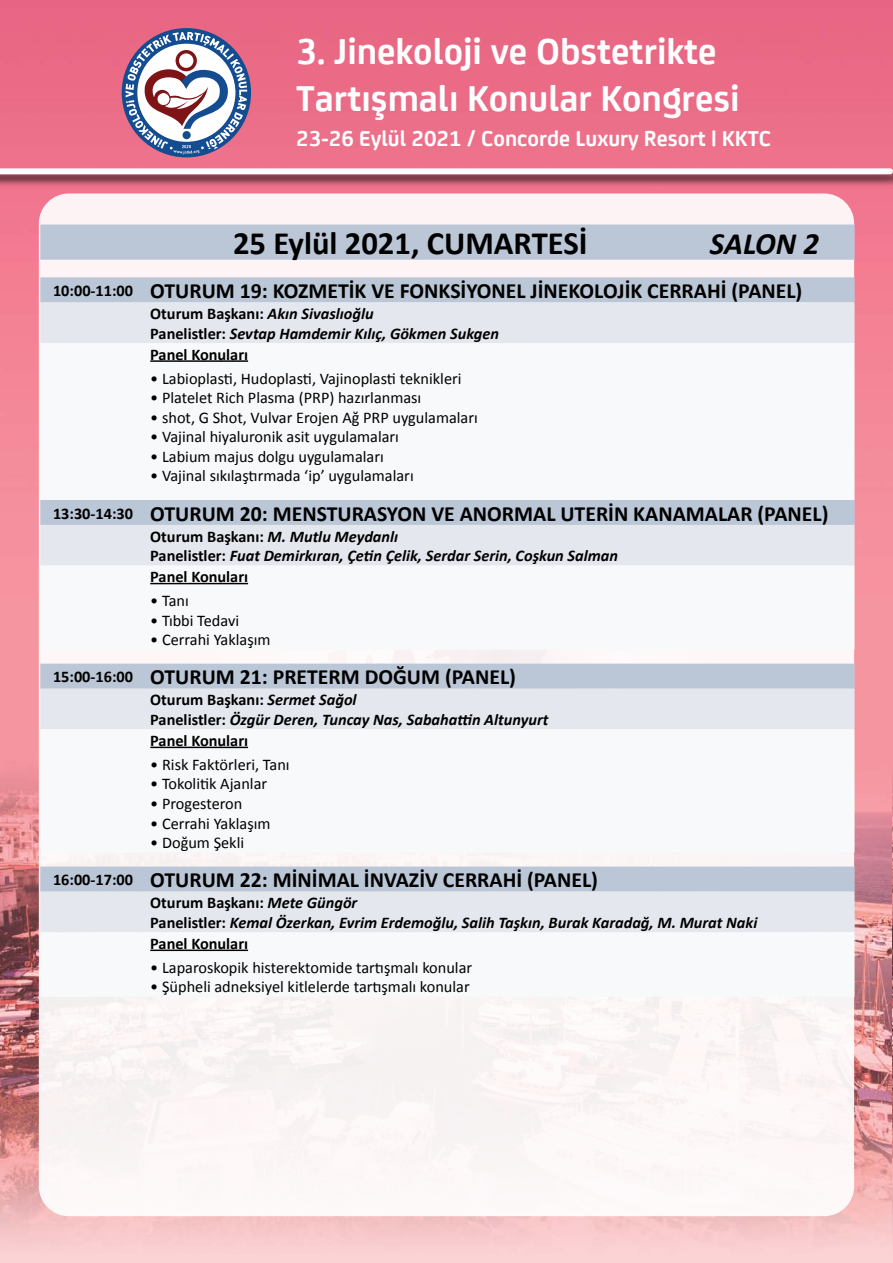
<style>
.page{position:relative;width:893px;height:1263px;background:#fff}
.page>*{position:absolute;margin:0;border:0;box-sizing:border-box;transform-origin:0 0}
.t1{font:700 38.85px/46.5px "FS Joey";color:#fff}
.t2{font:700 32.55px "Calibri";color:#000}
.t3{font:italic 700 31.05px "Calibri";letter-spacing:-.005em;color:#000}
.t4{font:700 23.1px "FS Joey";color:#fff}
.t5{font:700 21.75px "Calibri";color:#000}
.t6{font:16.35px "Calibri";color:#000}
.t7{font:italic 700 16.35px/19.5px "Calibri";color:#000}
.t8{font:700 16.35px "Calibri";color:#000}
.s1{font-size:16.35px}
.s2{font-style:normal}
</style>
<div class="page">
<img style="left:0;top:0;width:893px;height:1263px">
<div style="left:122px;top:28px;width:129px;height:129px;background:#134c91;border-radius:50%"></div>
<svg style="left:126px;top:32px;width:121px;height:122px"></svg>
<div style="left:39px;top:193px;width:815px;height:1023px;background:#fcf7f6;border-radius:30px"></div>
<div style="left:0;top:168px;width:893px;height:19px;background:#000;opacity:.7"></div>
<div style="left:887px;top:168px;width:6px;height:19px;background:#000;opacity:.7"></div>
<svg style="left:0;top:168px;width:893px;height:6px"></svg>
<div style="left:40px;top:225px;width:814px;height:35px;background:#bbc7d6"></div>
<div style="left:40px;top:277px;width:814px;height:25px;background:#bbc7d6"></div>
<div style="left:40px;top:302px;width:814px;height:41px;background:#e4e8ee"></div>
<svg style="left:40px;top:360px;width:814px;height:592px"></svg>
<hr style="left:150px;top:360px;width:98px;height:2px;background:#000">
<hr style="left:150px;top:583px;width:98px;height:1px;background:#000">
<hr style="left:150px;top:747px;width:98px;height:1px;background:#000">
<hr style="left:150px;top:949px;width:98px;height:2px;background:#000">
<h1 class="t1" style="left:296px;top:26px;width:445px">3. Jinekoloji ve Obstetrikte<br>Tartışmalı Konular Kongresi</h1>
<h3 class="t4" style="left:296px;top:121px;width:476px">23-26 Eylül 2021 / Concorde Luxury Resort | KKTC</h3>
<h2 class="t2" style="left:233px;top:223px;width:356px">25 Eylül 2021, CUMARTESİ</h2>
<h3 class="t3" style="left:710px;top:224px;width:111px">SALON 2</h3>
<h3 class="t5" style="left:53px;top:277px;width:751px"><span class="s1">10:00-11:00</span> OTURUM 19: KOZMETİK VE FONKSİYONEL JİNEKOLOJİK CERRAHİ (PANEL)</h3>
<p class="t7" style="left:150px;top:304px;width:350px"><span class="s2">Oturum Başkanı:</span> Akın Sivaslıoğlu<br><span class="s2">Panelistler:</span> Sevtap Hamdemir Kılıç, Gökmen Sukgen</p>
<p class="t8" style="left:150px;top:344px;width:99px">Panel Konuları</p>
<p class="t6" style="left:150px;top:368px;width:313px">• Labioplasti, Hudoplasti, Vajinoplasti teknikleri</p>
<p class="t6" style="left:150px;top:387px;width:273px">• Platelet Rich Plasma (PRP) hazırlanması</p>
<p class="t6" style="left:150px;top:407px;width:329px">• shot, G Shot, Vulvar Erojen Ağ PRP uygulamaları</p>
<p class="t6" style="left:150px;top:427px;width:250px">• Vajinal hiyaluronik asit uygulamaları</p>
<p class="t6" style="left:150px;top:446px;width:235px">• Labium majus dolgu uygulamaları</p>
<p class="t6" style="left:150px;top:466px;width:265px">• Vajinal sıkılaştırmada ‘ip’ uygulamaları</p>
<h3 class="t5" style="left:53px;top:499px;width:777px"><span class="s1">13:30-14:30</span> OTURUM 20: MENSTURASYON VE ANORMAL UTERİN KANAMALAR (PANEL)</h3>
<p class="t7" style="left:150px;top:526px;width:469px"><span class="s2">Oturum Başkanı:</span> M. Mutlu Meydanlı<br><span class="s2">Panelistler:</span> Fuat Demirkıran, Çetin Çelik, Serdar Serin, Coşkun Salman</p>
<p class="t8" style="left:150px;top:566px;width:99px">Panel Konuları</p>
<p class="t6" style="left:150px;top:590px;width:40px">• Tanı</p>
<p class="t6" style="left:150px;top:610px;width:90px">• Tıbbi Tedavi</p>
<p class="t6" style="left:150px;top:629px;width:122px">• Cerrahi Yaklaşım</p>
<h3 class="t5" style="left:53px;top:663px;width:464px"><span class="s1">15:00-16:00</span> OTURUM 21: PRETERM DOĞUM (PANEL)</h3>
<p class="t7" style="left:150px;top:690px;width:400px"><span class="s2">Oturum Başkanı:</span> Sermet Sağol<br><span class="s2">Panelistler:</span> Özgür Deren, Tuncay Nas, Sabahattin Altunyurt</p>
<p class="t8" style="left:150px;top:730px;width:99px">Panel Konuları</p>
<p class="t6" style="left:150px;top:754px;width:141px">• Risk Faktörleri, Tanı</p>
<p class="t6" style="left:150px;top:774px;width:118px">• Tokolitik Ajanlar</p>
<p class="t6" style="left:150px;top:793px;width:94px">• Progesteron</p>
<p class="t6" style="left:150px;top:813px;width:122px">• Cerrahi Yaklaşım</p>
<p class="t6" style="left:150px;top:832px;width:95px">• Doğum Şekli</p>
<h3 class="t5" style="left:53px;top:866px;width:546px"><span class="s1">16:00-17:00</span> OTURUM 22: MİNİMAL İNVAZİV CERRAHİ (PANEL)</h3>
<p class="t7" style="left:150px;top:893px;width:609px"><span class="s2">Oturum Başkanı:</span> Mete Güngör<br><span class="s2">Panelistler:</span> Kemal Özerkan, Evrim Erdemoğlu, Salih Taşkın, Burak Karadağ, M. Murat Naki</p>
<p class="t8" style="left:150px;top:933px;width:99px">Panel Konuları</p>
<p class="t6" style="left:150px;top:957px;width:323px">• Laparoskopik histerektomide tartışmalı konular</p>
<p class="t6" style="left:150px;top:977px;width:321px">• Şüpheli adneksiyel kitlelerde tartışmalı konular</p>
</div>
